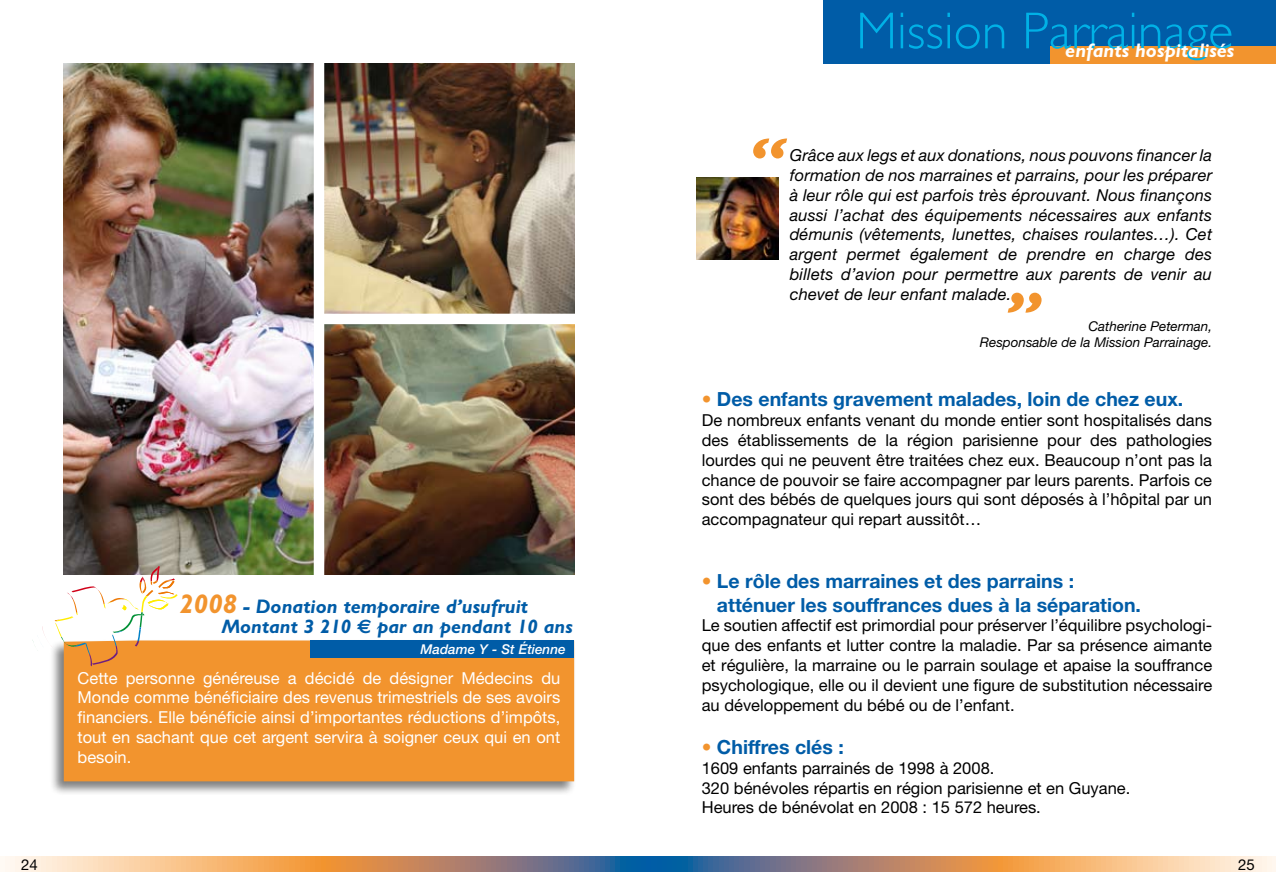
<style>
.page{position:relative;width:1276px;height:893px;background:#fff}
.page>*{position:absolute;margin:0;border:0;box-sizing:border-box;transform-origin:0 0}
.t1{font:italic 700 69.15px "Gill Sans";color:#f2942e}
.t2{font:300 52.2px "Gill Sans";color:#00b1e6}
.t3{font:italic 700 19.65px "Gill Sans";color:#005ca7}
.t4{font:italic 700 19.65px "Gill Sans";color:#fff}
.t5{font:700 19.5px/23.4px "Helvetica Neue";color:#005ca7}
.t6{font:italic 700 19.5px "Gill Sans";color:#005ca7}
.t7{font:16.5px/19.8px "Helvetica Neue";color:#000;text-align:justify}
.t8{font:italic 16.5px/19.8px "Helvetica Neue";letter-spacing:.01em;color:#000;text-align:justify}
.t9{font:16.5px/19.8px "Helvetica Neue";color:#fff;text-align:justify}
.t10{font:15px "Helvetica Neue";color:#000}
.t11{font:italic 13.5px/16.2px "Helvetica Neue";color:#000;text-align:right}
.t12{font:italic 500 13.5px "Helvetica Neue";color:#fff}
.s1{font-size:27px;color:#f2942e}
.s2{font-family:"Euro Sans";font-style:normal}
.s3{color:#f2942e}
</style>
<div class="page">
<svg style="left:0;top:856px;width:1276px;height:16px;background:#be9e85"></svg>
<div style="left:823px;top:0;width:453px;height:64px;background:#005ca7"></div>
<div style="left:1050px;top:47px;width:226px;height:17px;background:#f2942e"></div>
<img style="left:64px;top:64px;width:510px;height:510px">
<img style="left:696px;top:178px;width:82px;height:82px">
<svg style="left:63px;top:314px;width:511px;height:10px"></svg>
<div style="left:314px;top:49px;width:10px;height:540px;background:#fff"></div>
<div style="left:49px;top:638px;width:527px;height:158px;background:#000;opacity:.5"></div>
<div style="left:64px;top:640px;width:510px;height:141px;background:#f2942e"></div>
<svg style="left:33px;top:566px;width:145px;height:100px"></svg>
<div style="left:310px;top:640px;width:264px;height:18px;background:#005ca7"></div>
<h2 class="t2" style="left:856px;top:1px;width:378px">Mission Parrainage</h2>
<p class="t4" style="left:1065px;top:39px;width:170px">enfants hospitalisés</p>
<h1 class="t1" style="left:749px;top:123px;width:35px">“</h1>
<p class="t8" style="left:789px;top:145px;width:424px">Grâce aux legs et aux donations, nous pouvons financer la formation de nos marraines et parrains, pour les préparer à leur rôle qui est parfois très éprouvant. Nous finançons aussi l’achat des équipements nécessaires aux enfants démunis (vêtements, lunettes, chaises roulantes…). Cet argent permet également de prendre en charge des billets d’avion pour permettre aux parents de venir au chevet de leur enfant malade.</p>
<p class="t11" style="left:980px;top:318px;width:234px">Catherine Peterman,<br>Responsable de la Mission Parrainage.</p>
<h1 class="t1" style="left:1005px;top:277px;width:35px">”</h1>
<p class="t3" style="left:180px;top:595px;width:350px"><span class="s1">2008</span> - Donation temporaire d’usufruit</p>
<p class="t6" style="left:222px;top:615px;width:352px">Montant 3 210 <span class="s2">e</span> par an pendant 10 ans</p>
<p class="t9" style="left:78px;top:668px;width:484px">Cette personne généreuse a décidé de désigner Médecins du Monde comme bénéficiaire des revenus trimestriels de ses avoirs financiers. Elle bénéficie ainsi d’importantes réductions d’impôts, tout en sachant que cet argent servira à soigner ceux qui en ont besoin.</p>
<p class="t12" style="left:420px;top:641px;width:147px">Madame Y - St Étienne</p>
<p class="t5" style="left:702px;top:387px;width:483px"><span class="s3">•</span> Des enfants gravement malades, loin de chez eux.</p>
<p class="t7" style="left:702px;top:410px;width:512px">De nombreux enfants venant du monde entier sont hospitalisés dans des établissements de la région parisienne pour des pathologies lourdes qui ne peuvent être traitées chez eux. Beaucoup n’ont pas la chance de pouvoir se faire accompagner par leurs parents. Parfois ce sont des bébés de quelques jours qui sont déposés à l’hôpital par un accompagnateur qui repart aussitôt…</p>
<p class="t5" style="left:717px;top:569px;width:425px;text-indent:-15px"><span class="s3">•</span> Le rôle des marraines et des parrains : atténuer les souffrances dues à la séparation.</p>
<p class="t7" style="left:702px;top:615px;width:512px">Le soutien affectif est primordial pour préserver l’équilibre psychologi&shy;que des enfants et lutter contre la maladie. Par sa présence aimante et régulière, la marraine ou le parrain soulage et apaise la souffrance psychologique, elle ou il devient une figure de substitution nécessaire au développement du bébé ou de l’enfant.</p>
<p class="t5" style="left:702px;top:735px;width:143px"><span class="s3">•</span> Chiffres clés :</p>
<p class="t7" style="left:702px;top:758px;width:430px;text-align:left">1609 enfants parrainés de 1998 à 2008.<br>320 bénévoles répartis en région parisienne et en Guyane.<br>Heures de bénévolat en 2008 : 15 572 heures.</p>
<p class="t10" style="left:21px;top:855px;width:18px">24</p>
<p class="t10" style="left:1238px;top:855px;width:18px">25</p>
</div>
